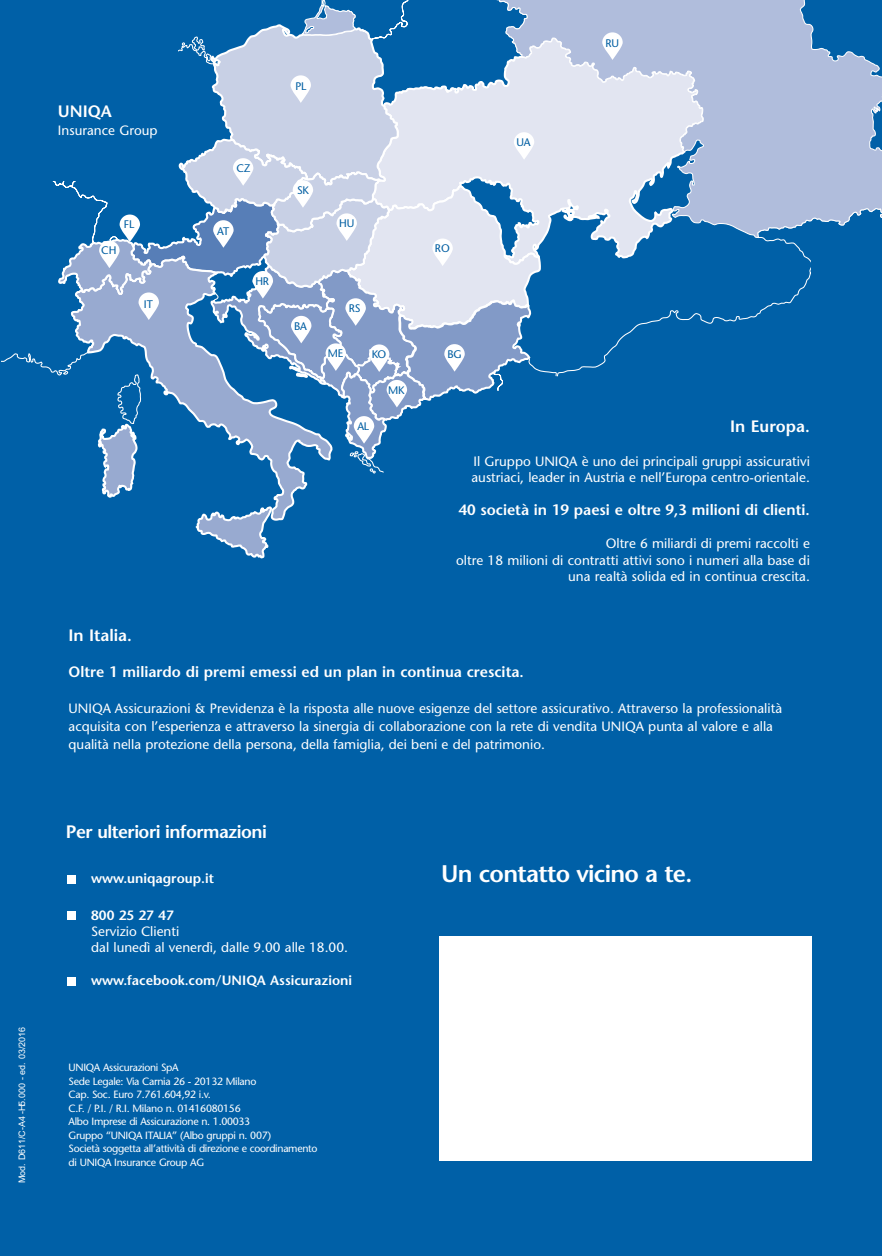
<style>
.page{position:relative;width:882px;height:1256px;background:#fff}
.page>*{position:absolute;margin:0;border:0;box-sizing:border-box;transform-origin:0 0}
.t1{font:600 24px "Stone Sans";letter-spacing:-.03em;color:#fff}
.t2{font:600 18px "Stone Sans";letter-spacing:-.03em;color:#fff}
.t3{font:600 16.5px "Stone Sans";color:#fff}
.t4{font:600 15px "Stone Sans";color:#fff}
.t5{font:13.5px/16.2px "Stone Sans";color:#fff}
.t6{font:600 13.5px "Stone Sans";color:#fff}
.t7{font:10.95px "Stone Sans";letter-spacing:-.025em;color:#005ea2}
.t8{font:10.5px/13.5px "Stone Sans";letter-spacing:-.03em;color:#fff}
.t9{font:9px "Arial";color:#fff}
</style>
<div class="page">
<div style="left:0;top:0;width:881px;height:801px;background:#0060a7"></div>
<svg style="left:622px;top:0;width:259px;height:252px"></svg>
<div style="left:0;top:788px;width:881px;height:468px;background:#0060a7"></div>
<div style="left:439px;top:936px;width:372px;height:224px;background:#fff"></div>
<div style="left:67px;top:875px;width:9px;height:9px;background:#fff"></div>
<div style="left:67px;top:911px;width:9px;height:8px;background:#fff"></div>
<div style="left:67px;top:976px;width:9px;height:9px;background:#fff"></div>
<div style="left:811px;top:233px;width:70px;height:190px;background:#0060a7"></div>
<svg style="left:56px;top:0;width:566px;height:559px"></svg>
<div style="left:120px;top:0;width:123px;height:34px;background:#0060a7"></div>
<div style="left:811px;top:0;width:70px;height:14px;background:#0060a7"></div>
<p class="t9" style="left:17px;top:1183px;width:158px;rotate:-90deg">Mod. D611/C-A4 - 5.000 - ed. 03/2016</p>
<p class="t7" style="left:605px;top:39px;width:15px">RU</p>
<p class="t7" style="left:295px;top:82px;width:12px">PL</p>
<p class="t3" style="left:58px;top:105px;width:55px">UNIQA</p>
<p class="t5" style="left:58px;top:124px;width:101px">Insurance Group</p>
<p class="t7" style="left:516px;top:138px;width:16px">UA</p>
<p class="t7" style="left:236px;top:164px;width:16px">CZ</p>
<p class="t7" style="left:297px;top:185px;width:13px">SK</p>
<p class="t7" style="left:124px;top:220px;width:12px">FL</p>
<p class="t7" style="left:217px;top:227px;width:14px">AT</p>
<p class="t7" style="left:339px;top:219px;width:17px">HU</p>
<p class="t7" style="left:101px;top:246px;width:17px">CH</p>
<p class="t7" style="left:435px;top:244px;width:16px">RO</p>
<p class="t7" style="left:255px;top:277px;width:15px">HR</p>
<p class="t7" style="left:144px;top:300px;width:11px">IT</p>
<p class="t7" style="left:348px;top:304px;width:13px">RS</p>
<p class="t7" style="left:294px;top:321px;width:14px">BA</p>
<p class="t7" style="left:328px;top:349px;width:17px">ME</p>
<p class="t7" style="left:447px;top:350px;width:16px">BG</p>
<p class="t7" style="left:388px;top:386px;width:18px">MK</p>
<p class="t7" style="left:357px;top:422px;width:13px">AL</p>
<p class="t7" style="left:372px;top:350px;width:16px">KO</p>
<p class="t3" style="left:730px;top:419px;width:81px">In Europa.</p>
<p class="t5" style="left:471px;top:454px;width:340px">Il Gruppo UNIQA è uno dei principali gruppi assicurativi austriaci, leader in Austria e nell’Europa centro-orientale.</p>
<p class="t4" style="left:458px;top:504px;width:353px">40 società in 19 paesi e oltre 9,3 milioni di clienti.</p>
<p class="t5" style="left:456px;top:537px;width:355px;text-align:right">Oltre 6 miliardi di premi raccolti e<br>oltre 18 milioni di contratti attivi sono i numeri alla base di una realtà solida ed in continua crescita.</p>
<p class="t3" style="left:69px;top:629px;width:65px">In Italia.</p>
<p class="t4" style="left:69px;top:666px;width:456px">Oltre 1 miliardo di premi emessi ed un plan in continua crescita.</p>
<p class="t5" style="left:69px;top:701px;width:715px;line-height:18px">UNIQA Assicurazioni &amp; Previdenza è la risposta alle nuove esigenze del settore assicurativo. Attraverso la professionalità acquisita con l’esperienza e attraverso la sinergia di collaborazione con la rete di vendita UNIQA punta al valore e alla qualità nella protezione della persona, della famiglia, dei beni e del patrimonio.</p>
<h2 class="t2" style="left:66px;top:825px;width:202px">Per ulteriori informazioni</h2>
<p class="t6" style="left:91px;top:873px;width:124px">www.uniqagroup.it</p>
<p class="t6" style="left:91px;top:909px;width:84px">800 25 27 47</p>
<p class="t5" style="left:91px;top:924px;width:258px">Servizio Clienti<br>dal lunedì al venerdì, dalle 9.00 alle 18.00.</p>
<p class="t6" style="left:91px;top:974px;width:262px">www.facebook.com/UNIQA Assicurazioni</p>
<p class="t8" style="left:69px;top:1062px;width:250px">UNIQA Assicurazioni SpA<br>Sede Legale: Via Carnia 26 - 20132 Milano<br>Cap. Soc. Euro 7.761.604,92 i.v.<br>C.F. / P.I. / R.I. Milano n. 01416080156<br>Albo Imprese di Assicurazione n. 1.00033<br>Gruppo “UNIQA ITALIA” (Albo gruppi n. 007)<br>Società soggetta all’attività di direzione e coordinamento di UNIQA Insurance Group AG</p>
<h1 class="t1" style="left:441px;top:865px;width:252px">Un contatto vicino a te.</h1>
</div>
